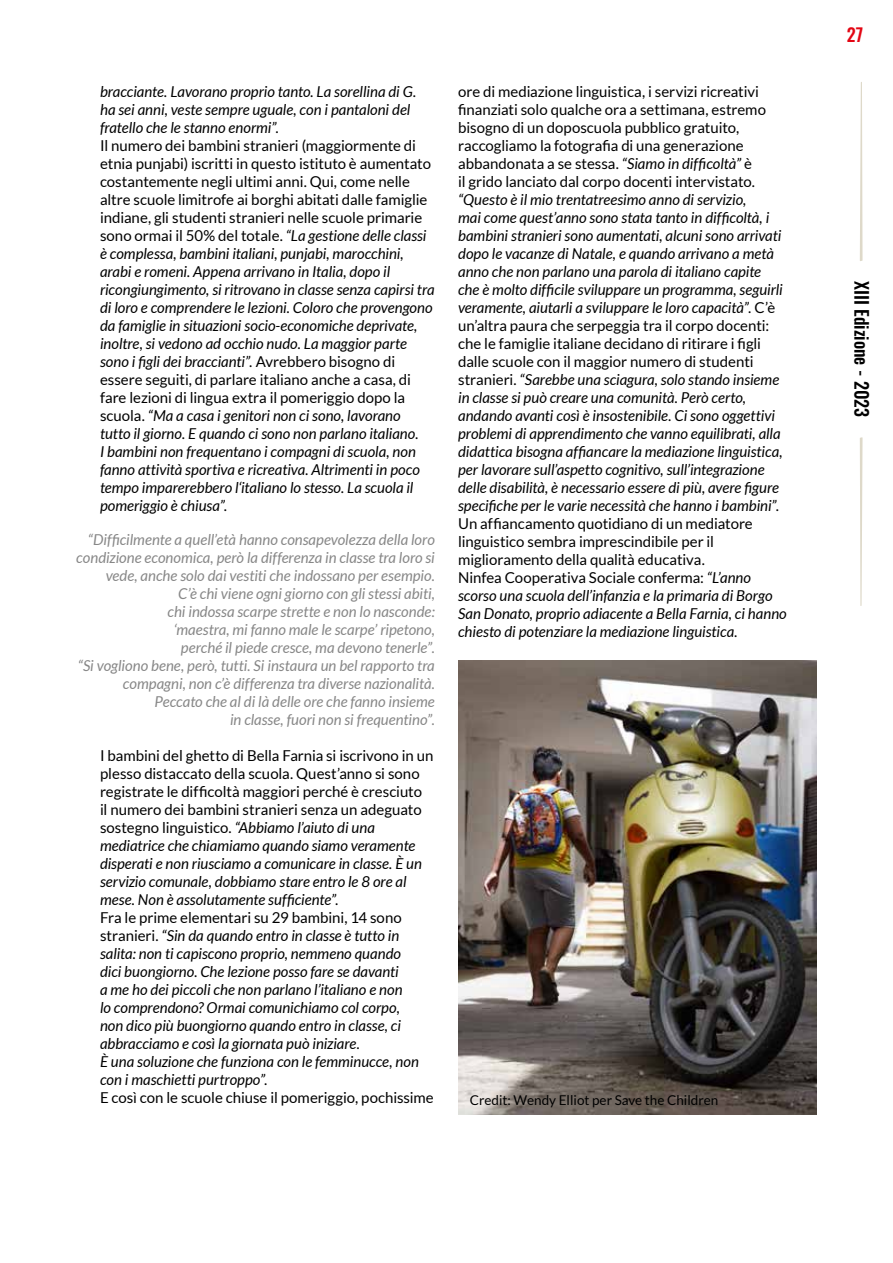
<style>
.page{position:relative;width:893px;height:1263px;background:#fff}
.page>*{position:absolute;margin:0;border:0;box-sizing:border-box;transform-origin:0 0}
.t1{font:500 18px "Oswald";color:#000}
.t2{font:500 18px "Oswald";color:#e30613}
.t3{font:italic 15px/18px "Lato";color:#000}
.t4{font:15px/18px "Lato";letter-spacing:-.005em;color:#000}
.t5{font:italic 15px/18px "Lato";color:#878787;text-align:right}
.t6{font:13.5px "Lato";color:#000}
.s1{font-style:normal}
.s2{font-style:italic}
</style>
<div class="page">
<svg style="left:860px;top:437px;width:2px;height:169px"></svg>
<svg style="left:860px;top:82px;width:2px;height:179px"></svg>
<img style="left:458px;top:661px;width:358px;height:453px">
<p class="t3" style="left:100px;top:83px;width:318px">bracciante. Lavorano proprio tanto. La sorellina di G. ha sei anni, veste sempre uguale, con i pantaloni del fratello che le stanno enormi”.</p>
<p class="t3" style="left:100px;top:137px;width:336px"><span class="s1">Il numero dei bambini stranieri (maggiormente di etnia punjabi) iscritti in questo istituto è aumentato costantemente negli ultimi anni. Qui, come nelle altre scuole limitrofe ai borghi abitati dalle famiglie indiane, gli studenti stranieri nelle scuole primarie sono ormai il 50% del totale.</span> “La gestione delle classi è complessa, bambini italiani, punjabi, marocchini, arabi e romeni. Appena arrivano in Italia, dopo il ricongiungimento, si ritrovano in classe senza capirsi tra di loro e comprendere le lezioni. Coloro che provengono da famiglie in situazioni socio-economiche deprivate, inoltre, si vedono ad occhio nudo. La maggior parte sono i figli dei braccianti”. <span class="s1">Avrebbero bisogno di essere seguiti, di parlare italiano anche a casa, di fare lezioni di lingua extra il pomeriggio dopo la scuola.</span> “Ma a casa i genitori non ci sono, lavorano tutto il giorno. E quando ci sono non parlano italiano.<br>I bambini non frequentano i compagni di scuola, non fanno attività sportiva e ricreativa. Altrimenti in poco tempo imparerebbero l‘italiano lo stesso. La scuola il pomeriggio è chiusa”.</p>
<p class="t5" style="left:76px;top:531px;width:360px">“Difficilmente a quell’età hanno consapevolezza della loro condizione economica, però la differenza in classe tra loro si vede, anche solo dai vestiti che indossano per esempio.<br>C’è chi viene ogni giorno con gli stessi abiti,<br>chi indossa scarpe strette e non lo nasconde:<br>‘maestra, mi fanno male le scarpe’ ripetono,<br>perché il piede cresce, ma devono tenerle”.<br>“Si vogliono bene, però, tutti. Si instaura un bel rapporto tra compagni, non c’è differenza tra diverse nazionalità.<br>Peccato che al di là delle ore che fanno insieme<br>in classe, fuori non si frequentino”.</p>
<p class="t4" style="left:100px;top:747px;width:335px">I bambini del ghetto di Bella Farnia si iscrivono in un plesso distaccato della scuola. Quest’anno si sono registrate le difficoltà maggiori perché è cresciuto<br>il numero dei bambini stranieri senza un adeguato sostegno linguistico. <span class="s2">“Abbiamo l’aiuto di una mediatrice che chiamiamo quando siamo veramente disperati e non riusciamo a comunicare in classe. È un servizio comunale, dobbiamo stare entro le 8 ore al mese. Non è assolutamente sufficiente”.</span></p>
<p class="t3" style="left:100px;top:909px;width:320px"><span class="s1">Fra le prime elementari su 29 bambini, 14 sono stranieri.</span> “Sin da quando entro in classe è tutto in salita: non ti capiscono proprio, nemmeno quando dici buongiorno. Che lezione posso fare se davanti<br>a me ho dei piccoli che non parlano l’italiano e non<br>lo comprendono? Ormai comunichiamo col corpo, non dico più buongiorno quando entro in classe, ci abbracciamo e così la giornata può iniziare.<br>È una soluzione che funziona con le femminucce, non con i maschietti purtroppo”.</p>
<p class="t4" style="left:100px;top:1089px;width:335px">E così con le scuole chiuse il pomeriggio, pochissime</p>
<p class="t4" style="left:458px;top:83px;width:309px">ore di mediazione linguistica, i servizi ricreativi finanziati solo qualche ora a settimana, estremo bisogno di un doposcuola pubblico gratuito, raccogliamo la fotografia di una generazione abbandonata a se stessa. <span class="s2">“Siamo in difficoltà”</span> è<br>il grido lanciato dal corpo docenti intervistato.</p>
<p class="t3" style="left:458px;top:191px;width:326px">“Questo è il mio trentatreesimo anno di servizio,<br>mai come quest’anno sono stata tanto in difficoltà, i bambini stranieri sono aumentati, alcuni sono arrivati dopo le vacanze di Natale, e quando arrivano a metà anno che non parlano una parola di italiano capite che è molto difficile sviluppare un programma, seguirli veramente, aiutarli a sviluppare le loro capacità”. <span class="s1">C’è un’altra paura che serpeggia tra il corpo docenti: che le famiglie italiane decidano di ritirare i figli dalle scuole con il maggior numero di studenti stranieri.</span> “Sarebbe una sciagura, solo stando insieme in classe si può creare una comunità. Però certo, andando avanti così è insostenibile. Ci sono oggettivi problemi di apprendimento che vanno equilibrati, alla didattica bisogna affiancare la mediazione linguistica, per lavorare sull’aspetto cognitivo, sull’integrazione delle disabilità, è necessario essere di più, avere figure specifiche per le varie necessità che hanno i bambini”.</p>
<p class="t4" style="left:458px;top:515px;width:330px">Un affiancamento quotidiano di un mediatore linguistico sembra imprescindibile per il miglioramento della qualità educativa.<br>Ninfea Cooperativa Sociale conferma: <span class="s2">“L’anno scorso una scuola dell’infanzia e la primaria di Borgo San Donato, proprio adiacente a Bella Farnia, ci hanno chiesto di potenziare la mediazione linguistica.</span></p>
<p class="t6" style="left:470px;top:1092px;width:250px">Credit: Wendy Elliot per Save the Children</p>
<p class="t2" style="left:847px;top:18px;width:18px">27</p>
<p class="t1" style="left:878px;top:281px;width:138px;rotate:90deg">XIII Edizione - 2023</p>
</div>
